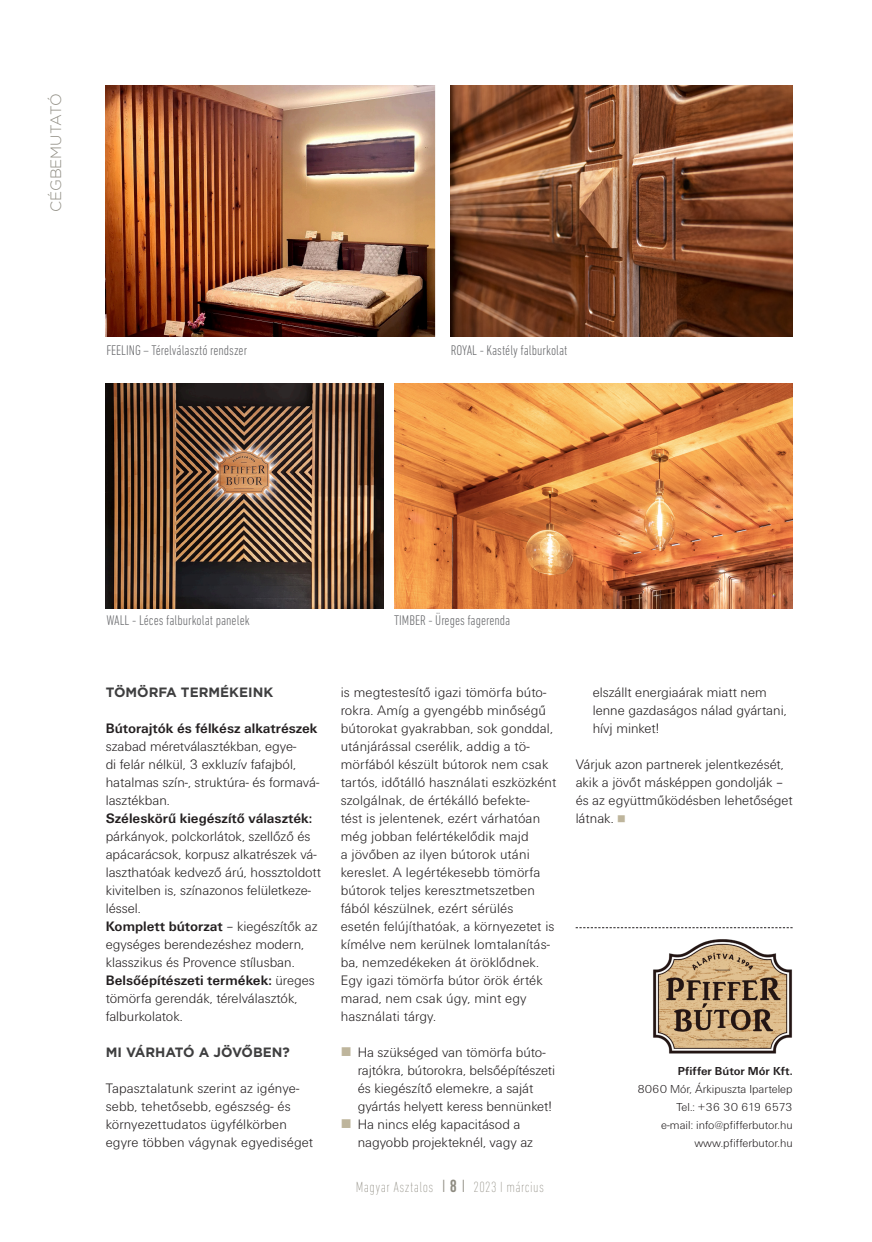
<style>
.page{position:relative;width:872px;height:1242px;background:#fff}
.page>*{position:absolute;margin:0;border:0;box-sizing:border-box;transform-origin:0 0}
.t1{font:200 condensed 15px "DIN Next LT Pro";letter-spacing:.03em;color:#8f8c82}
.t2{font:300 15px "Gotham";color:#8f8c82}
.Kenyér{font:14.25px/18px "U001 Lig";color:#231f20}
.Képaláírás{font:300 condensed 14.25px "DIN Next LT Pro";color:#6c6d70}
.Alcím{font:700 13.5px "Gotham";color:#3e3e3f}
.Forrás{font:12px/18px "U001 Lig";color:#231f20;text-align:right}
.s1{font-family:"U001";font-weight:700}
.s2{font-family:"Liberation Sans";font-size:18px;color:#beb59c}
.s3{font-weight:300;font-size:18px}
.s4{font-weight:500;font-size:18px}
.s5{font-family:"Liberation Sans";color:#beb59c}
</style>
<div class="page">
<svg style="left:575px;top:927px;width:217px;height:1px"></svg>
<img style="left:653px;top:939px;width:139px;height:115px">
<img style="left:106px;top:384px;width:278px;height:224px">
<img style="left:394px;top:384px;width:398px;height:224px">
<img style="left:451px;top:85px;width:341px;height:251px">
<img style="left:105px;top:85px;width:330px;height:251px">
<p class="t2" style="left:46px;top:212px;width:120px;rotate:-90deg">CÉGBEMUTATÓ</p>
<p class="Képaláírás" style="left:106px;top:342px;width:142px">FEELING – Térelválasztó rendszer</p>
<p class="Képaláírás" style="left:451px;top:342px;width:118px">ROYAL - Kastély falburkolat</p>
<p class="Képaláírás" style="left:106px;top:612px;width:145px">WALL - Léces falburkolat panelek</p>
<p class="Képaláírás" style="left:394px;top:612px;width:118px">TIMBER - Üreges fagerenda</p>
<p class="Alcím" style="left:106px;top:683px;width:169px">TÖMÖRFA TERMÉKEINK</p>
<p class="Kenyér" style="left:106px;top:720px;width:217px"><span class="s1">Bútorajtók és félkész alkatrészek </span>szabad méretválasztékban, egye-<br>di felár nélkül, 3 exkluzív fafajból, hatalmas szín-, struktúra- és formavá&shy;lasztékban.<br><span class="s1">Széleskörű kiegészítő választék: </span>párkányok, polckorlátok, szellőző és apácarácsok, korpusz alkatrészek vá&shy;laszthatóak kedvező árú, hossztoldott kivitelben is, színazonos felületkeze&shy;léssel.</p>
<p class="Kenyér" style="left:106px;top:918px;width:213px"><span class="s1">Komplett bútorzat</span> – kiegészítők az egységes berendezéshez modern, klasszikus és Provence stílusban.</p>
<p class="Kenyér" style="left:106px;top:972px;width:211px"><span class="s1">Belsőépítészeti termékek:</span> üreges tömörfa gerendák, térelválasztók, falburkolatok.</p>
<p class="Alcím" style="left:106px;top:1043px;width:186px">MI VÁRHATÓ A JÖVŐBEN?</p>
<p class="Kenyér" style="left:106px;top:1080px;width:209px">Tapasztalatunk szerint az igénye&shy;sebb, tehetősebb, egészség- és környezettudatos ügyfélkörben egyre többen vágynak egyediséget</p>
<p class="Kenyér" style="left:341px;top:684px;width:217px">is megtestesítő igazi tömörfa búto&shy;rokra. Amíg a gyengébb minőségű bútorokat gyakrabban, sok gonddal, utánjárással cserélik, addig a tö&shy;mörfából készült bútorok nem csak tartós, időtálló használati eszközként szolgálnak, de értékálló befekte-<br>tést is jelentenek, ezért várhatóan még jobban felértékelődik majd<br>a jövőben az ilyen bútorok utáni kereslet. A legértékesebb tömörfa bútorok teljes keresztmetszetben fából készülnek, ezért sérülés<br>esetén felújíthatóak, a környezetet is kímélve nem kerülnek lomtalanítás&shy;ba, nemzedékeken át öröklődnek.<br>Egy igazi tömörfa bútor örök érték marad, nem csak úgy, mint egy használati tárgy.</p>
<p class="Kenyér" style="left:358px;top:1044px;width:199px;text-indent:-17px"><span class="s2">■</span> Ha szükséged van tömörfa búto&shy;rajtókra, bútorokra, belsőépítészeti és kiegészítő elemekre, a saját gyártás helyett keress bennünket!</p>
<p class="Kenyér" style="left:358px;top:1116px;width:177px;text-indent:-17px"><span class="s2">■</span> Ha nincs elég kapacitásod a nagyobb projekteknél, vagy az</p>
<p class="t1" style="left:356px;top:1178px;width:190px">Magyar Asztalos <span class="s3">I</span> <span class="s4">8</span> <span class="s3">I</span> 2023 I március</p>
<p class="Kenyér" style="left:592px;top:684px;width:195px">elszállt energiaárak miatt nem lenne gazdaságos nálad gyártani, hívj minket!</p>
<p class="Kenyér" style="left:575px;top:756px;width:218px">Várjuk azon partnerek jelentkezését, akik a jövőt másképpen gondolják – és az együttműködésben lehetőséget látnak. <span class="s5">■</span></p>
<p class="Forrás" style="left:637px;top:1062px;width:157px"><span class="s1">Pfiffer Bútor Mór Kft.<br></span>8060 Mór, Árkipuszta Ipartelep<br>Tel.: +36 30 619 6573<br>e-mail: info@pfifferbutor.hu www.pfifferbutor.hu</p>
</div>
